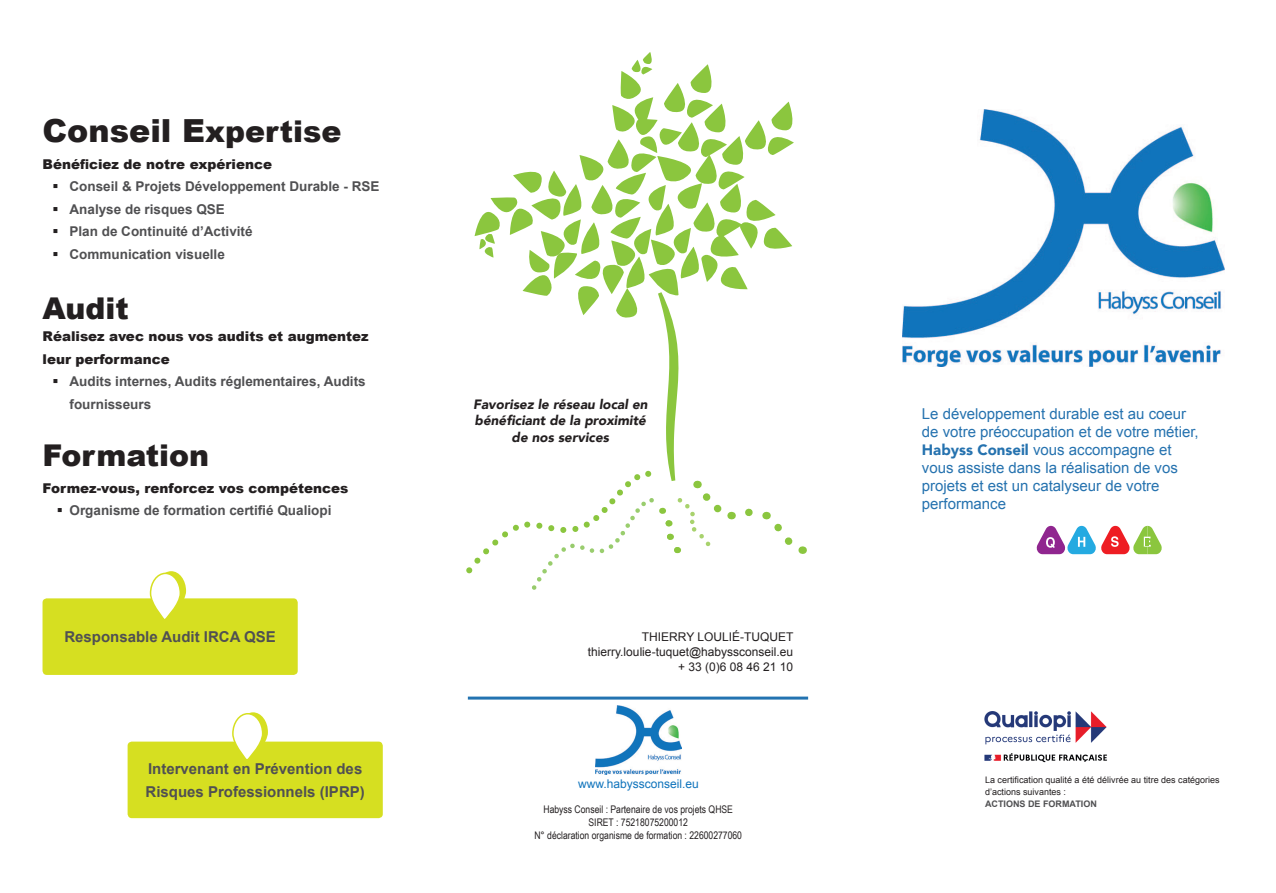
<style>
.page{position:relative;width:1276px;height:893px;background:#fff}
.page>*{position:absolute;margin:0;border:0;box-sizing:border-box;transform-origin:0 0}
.t1{font:900 31.8px "Arial";color:#231f20}
.t2{font:900 30px "Arial";color:#231f20}
.t3{font:15px/18px "Arial";color:#2572af}
.t4{font:700 15px/22.5px "Arial";color:#505052}
.t5{font:700 13.5px/22.5px "Arial";color:#505052}
.t6{font:900 13.5px/22.5px "Arial";color:#231f20}
.t7{font:italic 900 13.5px/16.5px "Avenir";color:#231f20;text-align:center}
.t8{font:12px/15px "Arial";color:#231f20;text-align:right}
.t9{font:12px "Arial";color:#1074bc}
.t10{font:10.5px/12.6px "Arial Narrow";color:#231f20;text-align:center}
.t11{font:9px/12px "Arial";color:#231f20}
.t12{font:700 9px "Arial";color:#505052}
.s1{font-size:30px}
.s2{color:#231f20}
.s3{font-family:"Avenir";font-weight:900}
</style>
<div class="page">
<svg style="left:1036px;top:525px;width:126px;height:29px"></svg>
<img style="left:902px;top:110px;width:322px;height:257px">
<img style="left:596px;top:706px;width:85px;height:68px">
<svg style="left:466px;top:52px;width:339px;height:529px"></svg>
<hr style="left:468px;top:697px;width:340px;height:3px;background:#2373b1">
<div style="left:43px;top:598px;width:255px;height:77px;background:#d6df21;border-radius:4px"></div>
<svg style="left:149px;top:571px;width:37px;height:48px"></svg>
<div style="left:128px;top:742px;width:255px;height:76px;background:#d6df21;border-radius:4px"></div>
<svg style="left:231px;top:712px;width:37px;height:47px"></svg>
<img style="left:984px;top:711px;width:123px;height:52px">
<h1 class="t1" style="left:43px;top:107px;width:301px">Conseil E<span class="s1">xpertise</span></h1>
<p class="t6" style="left:43px;top:152px;width:231px">Bénéficiez de notre expérience</p>
<p class="t5" style="left:53px;top:176px;width:328px"><span class="s2">▪</span> Conseil &amp; Projets Développement Durable - RSE</p>
<p class="t5" style="left:53px;top:198px;width:174px"><span class="s2">▪</span> Analyse de risques QSE</p>
<p class="t5" style="left:53px;top:221px;width:202px"><span class="s2">▪</span> Plan de Continuité d’Activité</p>
<p class="t5" style="left:53px;top:243px;width:174px"><span class="s2">▪</span> Communication visuelle</p>
<h2 class="t2" style="left:43px;top:286px;width:88px">Audit</h2>
<p class="t6" style="left:43px;top:325px;width:328px">Réalisez avec nous vos audits et augmentez leur performance</p>
<p class="t5" style="left:70px;top:371px;width:298px;text-indent:-17px"><span class="s2">▪</span> Audits internes, Audits réglementaires, Audits fournisseurs</p>
<h2 class="t2" style="left:43px;top:433px;width:168px">Formation</h2>
<p class="t6" style="left:43px;top:476px;width:307px">Formez-vous, renforcez vos compétences</p>
<p class="t5" style="left:57px;top:500px;width:276px"><span class="s2">▪</span> Organisme de formation certifié Qualiopi</p>
<p class="t4" style="left:64px;top:626px;width:213px">Responsable Audit IRCA QSE</p>
<p class="t4" style="left:146px;top:758px;width:221px">Intervenant en Prévention des<br>Risques Professionnels (IPRP)</p>
<p class="t7" style="left:473px;top:395px;width:176px">Favorisez le réseau local en bénéficiant de la proximité de nos services</p>
<p class="t8" style="left:588px;top:630px;width:207px">THIERRY LOULIÉ-TUQUET thierry.loulie-tuquet@habyssconseil.eu + 33 (0)6 08 46 21 10</p>
<p class="t9" style="left:578px;top:776px;width:122px">www.habyssconseil.eu</p>
<p class="t10" style="left:534px;top:803px;width:209px">Habyss Conseil : Partenaire de vos projets QHSE<br>SIRET : 75218075200012<br>N° déclaration organisme de formation : 22600277060</p>
<p class="t3" style="left:922px;top:405px;width:278px">Le développement durable est au coeur de votre préoccupation et de votre métier, <span class="s3">Habyss Conseil</span> vous accompagne et vous assiste dans la réalisation de vos projets et est un catalyseur de votre performance</p>
<p class="t11" style="left:985px;top:773px;width:236px">La certification qualité a été délivrée au titre des catégories d’actions suivantes :</p>
<p class="t12" style="left:985px;top:797px;width:113px">ACTIONS DE FORMATION</p>
</div>
